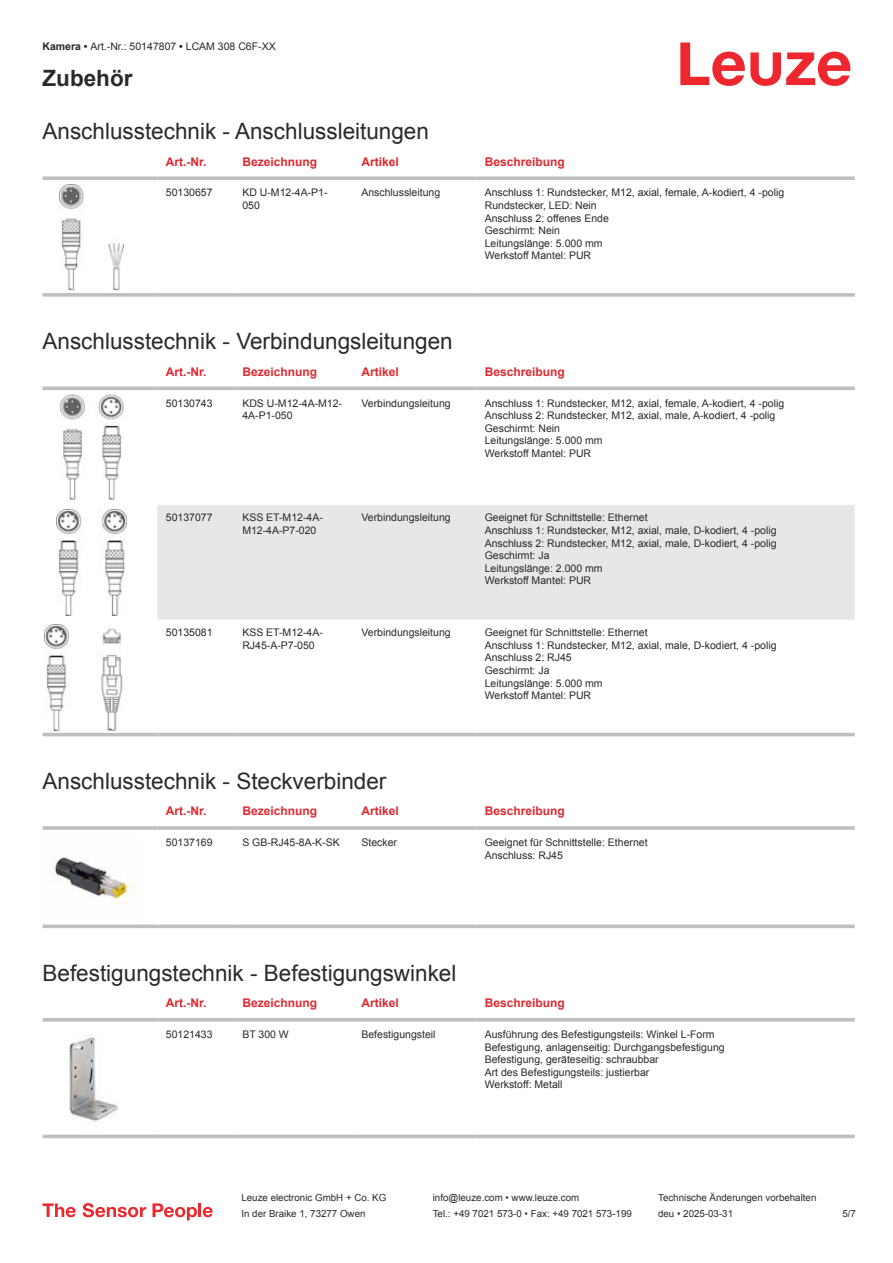
<style>
.page{position:relative;width:893px;height:1263px;background:#fff}
.page>*{position:absolute;margin:0;border:0;box-sizing:border-box;transform-origin:0 0}
.t1{font:22.5px "Arial";color:#2b292a}
.t2{font:700 22.5px "Arial";color:#2b292a}
.t3{font:700 12px "Arial";color:#db2a30}
.t4{font:10.5px/12.6px "Arial";color:#2b292a}
.t5{font:9.75px "Arial";color:#2b292a}
.s1{font-weight:700}
</style>
<div class="page">
<svg style="left:680px;top:43px;width:170px;height:43px"></svg>
<svg style="left:43px;top:176px;width:114px;height:4px"></svg>
<svg style="left:157px;top:176px;width:77px;height:4px"></svg>
<svg style="left:234px;top:176px;width:119px;height:4px"></svg>
<svg style="left:353px;top:176px;width:123px;height:4px"></svg>
<svg style="left:476px;top:176px;width:379px;height:4px;background:#c4c6c8"></svg>
<svg style="left:43px;top:293px;width:114px;height:4px"></svg>
<svg style="left:157px;top:293px;width:77px;height:4px"></svg>
<svg style="left:234px;top:293px;width:119px;height:4px"></svg>
<svg style="left:353px;top:293px;width:123px;height:4px"></svg>
<svg style="left:476px;top:293px;width:379px;height:4px;background:#c3c5c7"></svg>
<img style="left:59px;top:184px;width:65px;height:107px">
<svg style="left:43px;top:403px;width:812px;height:334px"></svg>
<div style="left:157px;top:505px;width:698px;height:115px;background:#e6e7e9"></div>
<svg style="left:43px;top:386px;width:114px;height:4px"></svg>
<svg style="left:157px;top:386px;width:77px;height:4px"></svg>
<svg style="left:234px;top:386px;width:119px;height:4px"></svg>
<svg style="left:353px;top:386px;width:123px;height:4px"></svg>
<svg style="left:476px;top:386px;width:379px;height:4px;background:#c5c7c9"></svg>
<hr style="left:43px;top:733px;width:114px;height:3px;background:#bdbfc1">
<hr style="left:157px;top:733px;width:77px;height:3px;background:#bdbfc1">
<hr style="left:234px;top:733px;width:119px;height:3px;background:#bdbfc1">
<hr style="left:353px;top:733px;width:123px;height:3px;background:#bdbfc1">
<hr style="left:476px;top:733px;width:379px;height:3px;background:#bdbfc1">
<img style="left:60px;top:394px;width:63px;height:107px">
<img style="left:56px;top:509px;width:70px;height:106px">
<img style="left:45px;top:624px;width:93px;height:106px">
<hr style="left:43px;top:826px;width:114px;height:4px;background:#bdbfc1">
<hr style="left:157px;top:826px;width:77px;height:4px;background:#c8cacc">
<hr style="left:234px;top:826px;width:119px;height:4px;background:#c3c5c7">
<hr style="left:353px;top:826px;width:123px;height:4px;background:#bdbfc1">
<hr style="left:476px;top:826px;width:379px;height:4px;background:#c8cacc">
<svg style="left:43px;top:924px;width:114px;height:4px"></svg>
<svg style="left:157px;top:924px;width:77px;height:4px"></svg>
<svg style="left:234px;top:924px;width:119px;height:4px"></svg>
<svg style="left:353px;top:924px;width:123px;height:4px"></svg>
<svg style="left:476px;top:924px;width:379px;height:4px;background:#c6c8c9"></svg>
<img style="left:52px;top:857px;width:85px;height:45px">
<svg style="left:43px;top:1021px;width:812px;height:118px"></svg>
<hr style="left:43px;top:1018px;width:114px;height:3px;background:#bdbfc1">
<hr style="left:157px;top:1018px;width:77px;height:3px;background:#bdbfc1">
<hr style="left:234px;top:1018px;width:119px;height:3px;background:#bdbfc1">
<hr style="left:353px;top:1018px;width:123px;height:3px;background:#bdbfc1">
<hr style="left:476px;top:1018px;width:379px;height:3px;background:#bdbfc1">
<svg style="left:43px;top:1134px;width:114px;height:4px"></svg>
<svg style="left:157px;top:1134px;width:77px;height:4px"></svg>
<svg style="left:234px;top:1134px;width:119px;height:4px"></svg>
<svg style="left:353px;top:1134px;width:123px;height:4px"></svg>
<svg style="left:476px;top:1134px;width:379px;height:4px;background:#c7c9ca"></svg>
<img style="left:52px;top:1026px;width:79px;height:106px">
<svg style="left:43px;top:1203px;width:33px;height:14px"></svg>
<svg style="left:83px;top:1203px;width:63px;height:14px"></svg>
<svg style="left:153px;top:1203px;width:44px;height:17px"></svg>
<hr style="left:198px;top:1203px;width:3px;height:14px;background:#ed272d">
<svg style="left:203px;top:1207px;width:10px;height:10px"></svg>
<p class="t4" style="left:43px;top:41px;width:235px"><span class="s1">Kamera •</span> Art.-Nr.: 50147807 <span class="s1">•</span> LCAM 308 C6F-XX</p>
<h1 class="t2" style="left:43px;top:70px;width:92px">Zubehör</h1>
<h1 class="t1" style="left:43px;top:123px;width:388px">Anschlusstechnik - Anschlussleitungen</h1>
<p class="t3" style="left:166px;top:157px;width:42px">Art.-Nr.</p>
<p class="t3" style="left:242px;top:157px;width:76px">Bezeichnung</p>
<p class="t3" style="left:361px;top:157px;width:39px">Artikel</p>
<p class="t3" style="left:485px;top:157px;width:82px">Beschreibung</p>
<p class="t4" style="left:166px;top:187px;width:48px">50130657</p>
<p class="t4" style="left:242px;top:187px;width:87px">KD U-M12-4A-P1-<br>050</p>
<p class="t4" style="left:361px;top:187px;width:80px">Anschlussleitung</p>
<p class="t4" style="left:485px;top:187px;width:301px">Anschluss 1: Rundstecker, M12, axial, female, A-kodiert, 4 -polig<br>Rundstecker, LED: Nein<br>Anschluss 2: offenes Ende<br>Geschirmt: Nein<br>Leitungslänge: 5.000 mm<br>Werkstoff Mantel: PUR</p>
<h1 class="t1" style="left:43px;top:333px;width:412px">Anschlusstechnik - Verbindungsleitungen</h1>
<p class="t3" style="left:166px;top:367px;width:42px">Art.-Nr.</p>
<p class="t3" style="left:242px;top:367px;width:76px">Bezeichnung</p>
<p class="t3" style="left:361px;top:367px;width:39px">Artikel</p>
<p class="t3" style="left:485px;top:367px;width:82px">Beschreibung</p>
<p class="t4" style="left:166px;top:397px;width:48px">50130743</p>
<p class="t4" style="left:242px;top:397px;width:101px">KDS U-M12-4A-M12-<br>4A-P1-050</p>
<p class="t4" style="left:361px;top:397px;width:91px">Verbindungsleitung</p>
<p class="t4" style="left:485px;top:397px;width:301px">Anschluss 1: Rundstecker, M12, axial, female, A-kodiert, 4 -polig Anschluss 2: Rundstecker, M12, axial, male, A-kodiert, 4 -polig Geschirmt: Nein<br>Leitungslänge: 5.000 mm<br>Werkstoff Mantel: PUR</p>
<p class="t4" style="left:166px;top:512px;width:48px">50137077</p>
<p class="t4" style="left:242px;top:512px;width:82px">KSS ET-M12-4A-<br>M12-4A-P7-020</p>
<p class="t4" style="left:361px;top:512px;width:91px">Verbindungsleitung</p>
<p class="t4" style="left:485px;top:512px;width:293px">Geeignet für Schnittstelle: Ethernet<br>Anschluss 1: Rundstecker, M12, axial, male, D-kodiert, 4 -polig Anschluss 2: Rundstecker, M12, axial, male, D-kodiert, 4 -polig Geschirmt: Ja<br>Leitungslänge: 2.000 mm<br>Werkstoff Mantel: PUR</p>
<p class="t4" style="left:166px;top:627px;width:48px">50135081</p>
<p class="t4" style="left:242px;top:627px;width:82px">KSS ET-M12-4A-<br>RJ45-A-P7-050</p>
<p class="t4" style="left:361px;top:627px;width:91px">Verbindungsleitung</p>
<p class="t4" style="left:485px;top:627px;width:293px">Geeignet für Schnittstelle: Ethernet<br>Anschluss 1: Rundstecker, M12, axial, male, D-kodiert, 4 -polig<br>Anschluss 2: RJ45<br>Geschirmt: Ja<br>Leitungslänge: 5.000 mm<br>Werkstoff Mantel: PUR</p>
<h1 class="t1" style="left:43px;top:773px;width:345px">Anschlusstechnik - Steckverbinder</h1>
<p class="t3" style="left:166px;top:807px;width:42px">Art.-Nr.</p>
<p class="t3" style="left:242px;top:807px;width:76px">Bezeichnung</p>
<p class="t3" style="left:361px;top:807px;width:39px">Artikel</p>
<p class="t3" style="left:485px;top:807px;width:82px">Beschreibung</p>
<p class="t4" style="left:166px;top:837px;width:48px">50137169</p>
<p class="t4" style="left:242px;top:837px;width:99px">S GB-RJ45-8A-K-SK</p>
<p class="t4" style="left:361px;top:837px;width:37px">Stecker</p>
<p class="t4" style="left:485px;top:837px;width:164px">Geeignet für Schnittstelle: Ethernet<br>Anschluss: RJ45</p>
<h1 class="t1" style="left:43px;top:964px;width:415px">Befestigungstechnik - Befestigungswinkel</h1>
<p class="t3" style="left:166px;top:998px;width:42px">Art.-Nr.</p>
<p class="t3" style="left:242px;top:998px;width:76px">Bezeichnung</p>
<p class="t3" style="left:361px;top:998px;width:39px">Artikel</p>
<p class="t3" style="left:485px;top:998px;width:82px">Beschreibung</p>
<p class="t4" style="left:166px;top:1029px;width:48px">50121433</p>
<p class="t4" style="left:242px;top:1029px;width:48px">BT 300 W</p>
<p class="t4" style="left:361px;top:1029px;width:76px">Befestigungsteil</p>
<p class="t4" style="left:485px;top:1029px;width:241px">Ausführung des Befestigungsteils: Winkel L-Form Befestigung, anlagenseitig: Durchgangsbefestigung Befestigung, geräteseitig: schraubbar<br>Art des Befestigungsteils: justierbar<br>Werkstoff: Metall</p>
<p class="t5" style="left:241px;top:1194px;width:146px">Leuze electronic GmbH + Co. KG</p>
<p class="t5" style="left:433px;top:1194px;width:148px">info@leuze.com • www.leuze.com</p>
<p class="t5" style="left:658px;top:1194px;width:160px">Technische Änderungen vorbehalten</p>
<p class="t5" style="left:241px;top:1210px;width:126px">In der Braike 1, 73277 Owen</p>
<p class="t5" style="left:433px;top:1210px;width:201px">Tel.: +49 7021 573-0 • Fax: +49 7021 573-199</p>
<p class="t5" style="left:658px;top:1210px;width:76px">deu • 2025-03-31</p>
<p class="t5" style="left:842px;top:1210px;width:15px">5 /7</p>
</div>
